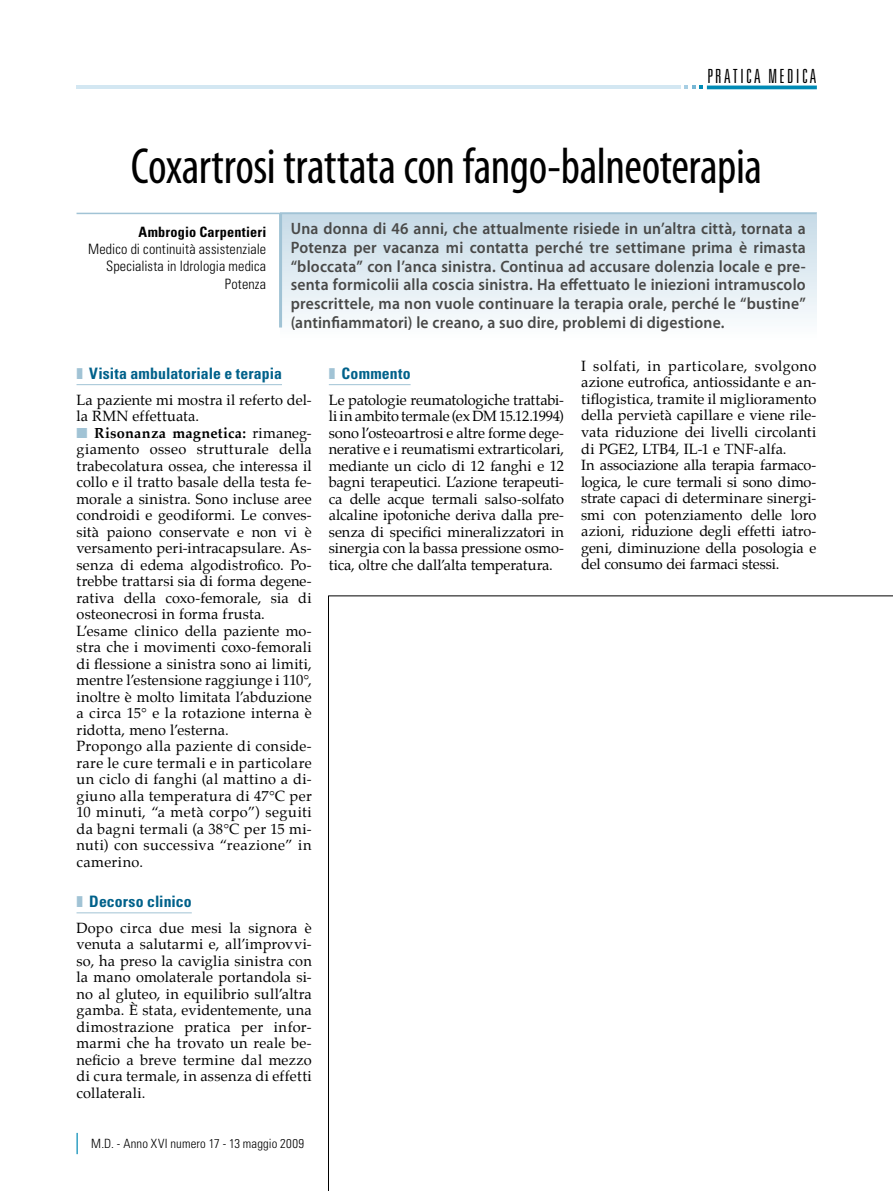
<style>
.page{position:relative;width:893px;height:1191px;background:#fff}
.page>*{position:absolute;margin:0;border:0;box-sizing:border-box;transform-origin:0 0}
.t1{font:condensed 51px "Myriad Pro";letter-spacing:-.01em;color:#000;scale:.95 1}
.t2{font:300 ultra-condensed 19.5px "Univers";letter-spacing:.13em;color:#000}
.t3{font:600 16.5px/18.8px "Myriad Pro";letter-spacing:.01em;color:#494948;text-align:justify;scale:.95 1}
.t4{font:700 condensed 15.75px "Univers";letter-spacing:.005em;color:#00618a}
.t5{font:14.55px/16.5px "Palatino";letter-spacing:.01em;color:#000}
.t6{font:300 condensed 14.25px/17.2px "Univers";letter-spacing:.005em;color:#000;text-align:right}
.t7{font:700 condensed 14.25px "Univers";letter-spacing:.01em;color:#000}
.t8{font:300 condensed 12.75px "Univers";letter-spacing:.015em;color:#000}
.s1{color:#a1c3d5}
.s2{font-weight:700}
</style>
<div class="page">
<hr style="left:707px;top:86px;width:110px;height:3px;background:#008ab5">
<svg style="left:684px;top:86px;width:19px;height:3px"></svg>
<hr style="left:77px;top:86px;width:604px;height:3px;background:#d3e7f2">
<hr style="left:77px;top:384px;width:205px;height:1px;background:#a1c3d5">
<hr style="left:77px;top:912px;width:115px;height:1px;background:#a1c3d5">
<hr style="left:329px;top:384px;width:82px;height:1px;background:#a1c3d5">
<div style="left:280px;top:213px;width:536px;height:127px;background:linear-gradient(to bottom,#c6dae7,#fdfeff)"></div>
<hr style="left:77px;top:213px;width:739px;height:1px;background:#a1c3d5">
<hr style="left:279px;top:213px;width:3px;height:114px;background:#a1c3d5">
<svg style="left:77px;top:1132px;width:1px;height:22px"></svg>
<hr style="left:329px;top:595px;width:564px;height:1px;background:#000">
<hr style="left:328px;top:595px;width:1px;height:596px;background:#000">
<h2 class="t2" style="left:707px;top:66px;width:111px">PRATICA MEDICA</h2>
<h1 class="t1" style="left:131px;top:135px;width:666px">Coxartrosi trattata con fango-balneoterapia</h1>
<p class="t3" style="left:291px;top:219px;width:544px">Una donna di 46 anni, che attualmente risiede in un’altra città, tornata a Potenza per vacanza mi contatta perché tre settimane prima è rimasta “bloccata” con l’anca sinistra. Continua ad accusare dolenzia locale e pre&shy;senta formicolii alla coscia sinistra. Ha effettuato le iniezioni intramuscolo prescrittele, ma non vuole continuare la terapia orale, perché le “bustine” (antinfiammatori) le creano, a suo dire, problemi di digestione.</p>
<p class="t7" style="left:138px;top:223px;width:129px">Ambrogio Carpentieri</p>
<p class="t6" style="left:88px;top:240px;width:180px">Medico di continuità assistenziale<br>Specialista in Idrologia medica<br>Potenza</p>
<p class="t4" style="left:77px;top:364px;width:207px"><span class="s1">❚</span> Visita ambulatoriale e terapia</p>
<p class="t5" style="left:77px;top:391px;width:237px">La paziente mi mostra il referto del&shy;la RMN effettuata.</p>
<p class="t5" style="left:77px;top:424px;width:237px"><span class="s1">■</span> <span class="s2">Risonanza magnetica:</span> rimaneg&shy;giamento osseo strutturale della trabecolatura ossea, che interessa il collo e il tratto basale della testa fe&shy;morale a sinistra. Sono incluse aree condroidi e geodiformi. Le conves&shy;sità paiono conservate e non vi è versamento peri-intracapsulare. As&shy;senza di edema algodistrofico. Po&shy;trebbe trattarsi sia di forma degene&shy;rativa della coxo-femorale, sia di osteonecrosi in forma frusta.<br>L’esame clinico della paziente mo&shy;stra che i movimenti coxo-femorali di flessione a sinistra sono ai limiti, mentre l’estensione raggiunge i 110°, inoltre è molto limitata l’abduzione a circa 15° e la rotazione interna è ridotta, meno l’esterna.<br>Propongo alla paziente di conside&shy;rare le cure termali e in particolare un ciclo di fanghi (al mattino a di&shy;giuno alla temperatura di 47°C per 10 minuti, “a metà corpo”) seguiti da bagni termali (a 38°C per 15 mi&shy;nuti) con successiva “reazione” in camerino.</p>
<p class="t4" style="left:77px;top:892px;width:117px"><span class="s1">❚</span> Decorso clinico</p>
<p class="t5" style="left:77px;top:919px;width:237px;text-align:justify">Dopo circa due mesi la signora è venuta a salutarmi e, all’improvvi&shy;so, ha preso la caviglia sinistra con la mano omolaterale portandola si&shy;no al gluteo, in equilibrio sull’altra gamba. È stata, evidentemente, una dimostrazione pratica per infor&shy;marmi che ha trovato un reale be&shy;neficio a breve termine dal mezzo di cura termale, in assenza di effetti collaterali.</p>
<p class="t8" style="left:91px;top:1136px;width:214px">M.D. - Anno XVI numero 17 - 13 maggio 2009</p>
<p class="t4" style="left:329px;top:364px;width:83px"><span class="s1">❚</span> Commento</p>
<p class="t5" style="left:329px;top:391px;width:237px;text-align:justify">Le patologie reumatologiche trattabi&shy;li in ambito termale (ex DM 15.12.1994) sono l’osteoartrosi e altre forme dege&shy;nerative e i reumatismi extrarticolari, mediante un ciclo di 12 fanghi e 12 bagni terapeutici. L’azione terapeuti&shy;ca delle acque termali salso-solfato alcaline ipotoniche deriva dalla pre&shy;senza di specifici mineralizzatori in sinergia con la bassa pressione osmo&shy;tica, oltre che dall’alta temperatura.</p>
<p class="t5" style="left:581px;top:358px;width:237px">I solfati, in particolare, svolgono azione eutrofica, antiossidante e an&shy;tiflogistica, tramite il miglioramento della pervietà capillare e viene rile&shy;vata riduzione dei livelli circolanti di PGE2, LTB4, IL-1 e TNF-alfa.<br>In associazione alla terapia farmaco&shy;logica, le cure termali si sono dimo&shy;strate capaci di determinare sinergi&shy;smi con potenziamento delle loro azioni, riduzione degli effetti iatro&shy;geni, diminuzione della posologia e del consumo dei farmaci stessi.</p>
</div>
